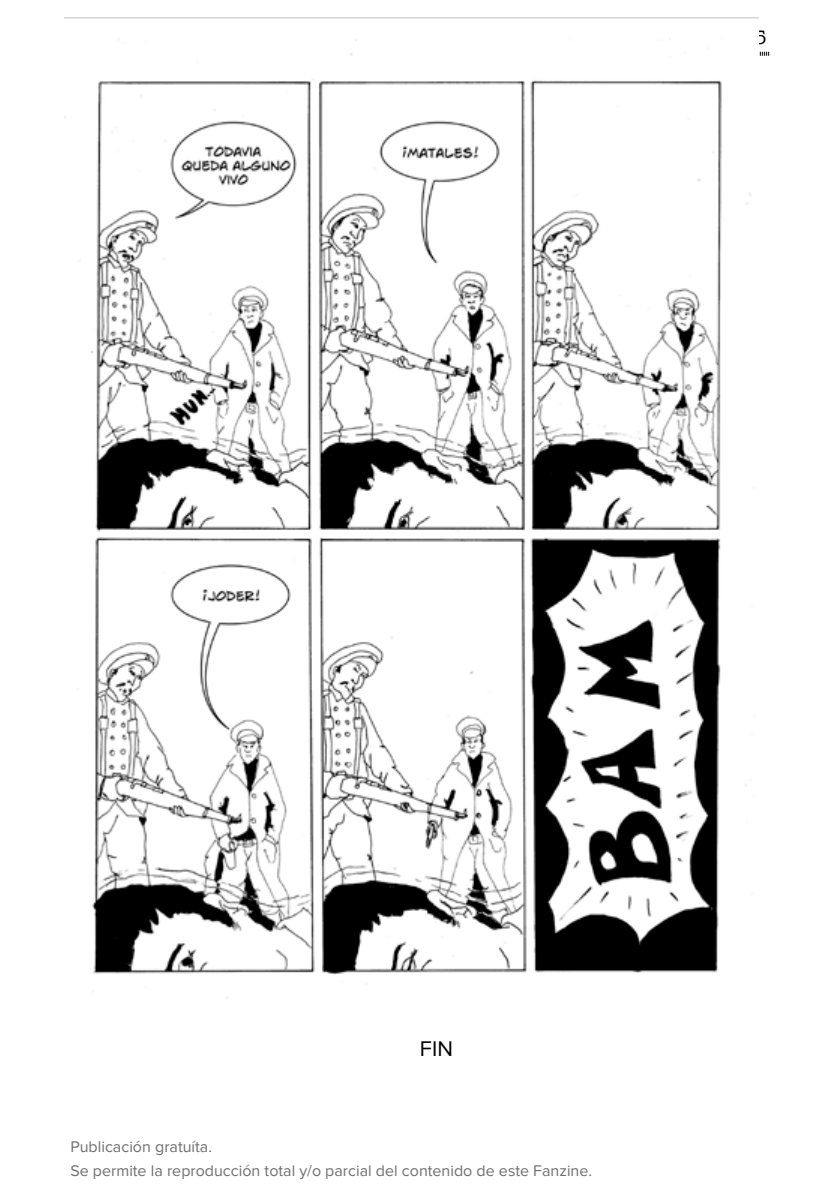
<style>
.page{position:relative;width:840px;height:1191px;background:#fff}
.page>*{position:absolute;margin:0;border:0;box-sizing:border-box;transform-origin:0 0}
.t1{font:22px "Proxima Nova";color:#000}
.t2{font:20px "American Typewriter";color:#000}
.t3{font:16px/24px "Proxima Nova";color:#706f6f}
</style>
<div class="page">
<img style="left:64px;top:17px;width:694px;height:981px">
<p class="t2" style="left:742px;top:22px;width:26px">15</p>
<h1 class="t1" style="left:420px;top:1039px;width:34px">FIN</h1>
<p class="t3" style="left:70px;top:1135px;width:523px">Publicación gratuíta.<br>Se permite la reproducción total y/o parcial del contenido de este Fanzine.</p>
</div>
